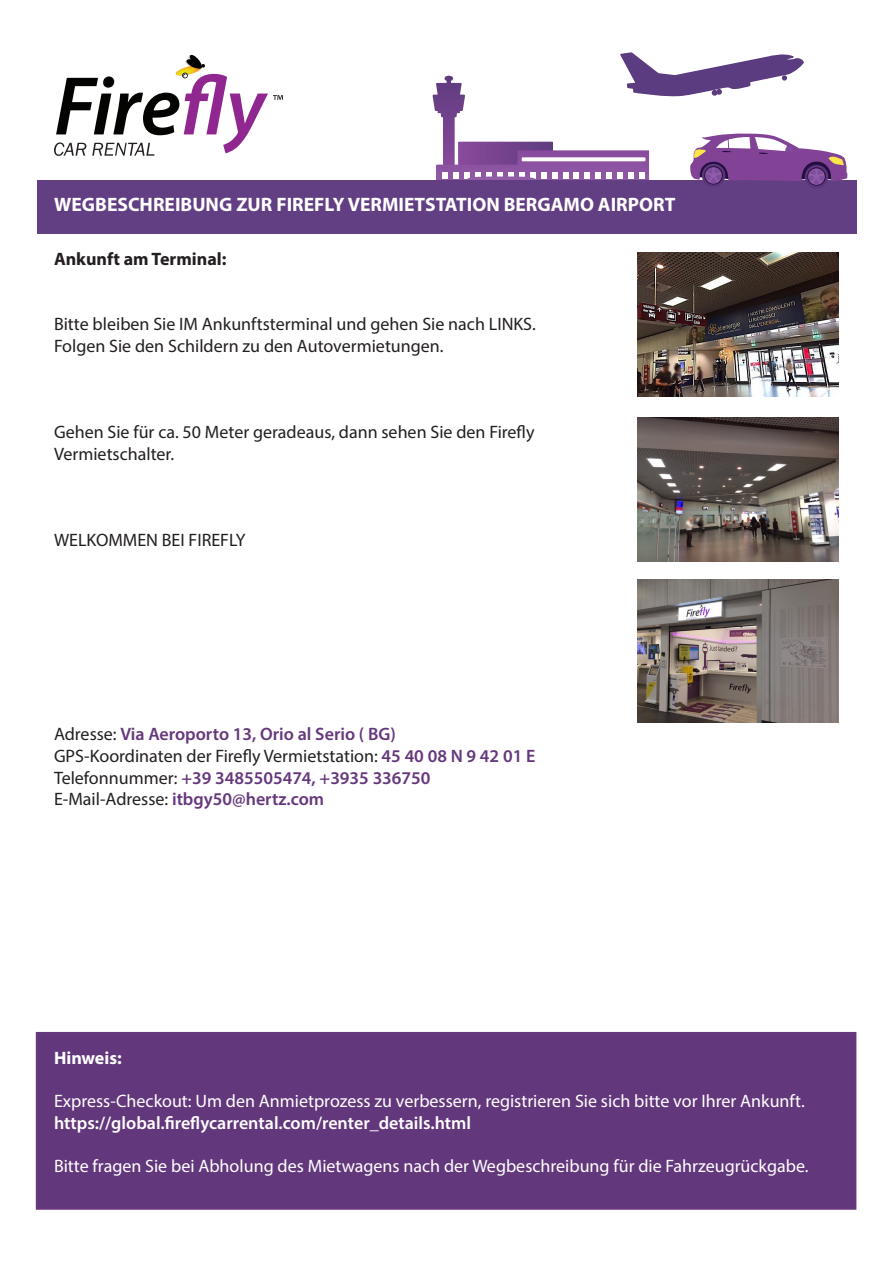
<style>
.page{position:relative;width:893px;height:1263px;background:#fff}
.page>*{position:absolute;margin:0;border:0;box-sizing:border-box;transform-origin:0 0}
.t1{font:700 19.5px "Myriad Pro";color:#fff}
.t2{font:18px/21.6px "Myriad Pro";color:#231f20}
.t3{font:18px "Myriad Pro";color:#fff}
.t4{font:600 18px "Myriad Pro";color:#65377c}
.t5{font:600 18px "Myriad Pro";color:#fff}
.t6{font:700 18px "Myriad Pro";color:#231f20}
.t7{font:700 18px "Myriad Pro";color:#fff}
.s1{font-weight:400;color:#231f20}
.s2{font-weight:600;color:#65377c}
</style>
<div class="page">
<div style="left:37px;top:181px;width:819px;height:53px;background:#623e83"></div>
<div style="left:702px;top:164px;width:23px;height:23px;background:#5b3578;border-radius:50%"></div>
<svg style="left:805px;top:165px;width:23px;height:23px"></svg>
<svg style="left:433px;top:52px;width:414px;height:133px"></svg>
<div style="left:36px;top:1032px;width:820px;height:178px;background:#63377b;border:2px solid #68387e"></div>
<img style="left:638px;top:252px;width:201px;height:144px">
<img style="left:638px;top:579px;width:201px;height:144px">
<img style="left:638px;top:417px;width:201px;height:144px">
<svg style="left:54px;top:54px;width:229px;height:102px"></svg>
<p class="t1" style="left:54px;top:192px;width:623px">WEGBESCHREIBUNG ZUR FIREFLY VERMIETSTATION BERGAMO AIRPORT</p>
<p class="t6" style="left:54px;top:247px;width:174px">Ankunft am Terminal:</p>
<p class="t2" style="left:54px;top:313px;width:483px">Bitte bleiben Sie IM Ankunftsterminal und gehen Sie nach LINKS.</p>
<p class="t2" style="left:54px;top:334px;width:391px">Folgen Sie den Schildern zu den Autovermietungen.</p>
<p class="t2" style="left:54px;top:421px;width:482px">Gehen Sie für ca. 50 Meter geradeaus, dann sehen Sie den Firefly<br>Vermietschalter.</p>
<p class="t2" style="left:54px;top:529px;width:193px">WELKOMMEN BEI FIREFLY</p>
<p class="t4" style="left:54px;top:723px;width:343px"><span class="s1">Adresse:</span> Via Aeroporto 13, Orio al Serio ( BG)</p>
<p class="t2" style="left:54px;top:745px;width:483px">GPS-Koordinaten der Firefly Vermietstation: <span class="s2">45 40 08 N 9 42 01 E</span></p>
<p class="t4" style="left:54px;top:766px;width:378px"><span class="s1">Telefonnummer:</span> +39 3485505474, +3935 336750</p>
<p class="t4" style="left:54px;top:788px;width:272px"><span class="s1">E-Mail-Adresse:</span> itbgy50@hertz.com</p>
<p class="t7" style="left:54px;top:1046px;width:69px">Hinweis:</p>
<p class="t3" style="left:54px;top:1090px;width:752px">Express-Checkout: Um den Anmietprozess zu verbessern, registrieren Sie sich bitte vor Ihrer Ankunft.</p>
<p class="t5" style="left:54px;top:1111px;width:419px">https://global.fireflycarrental.com/renter_details.html</p>
<p class="t3" style="left:54px;top:1155px;width:756px">Bitte fragen Sie bei Abholung des Mietwagens nach der Wegbeschreibung für die Fahrzeugrückgabe.</p>
</div>
